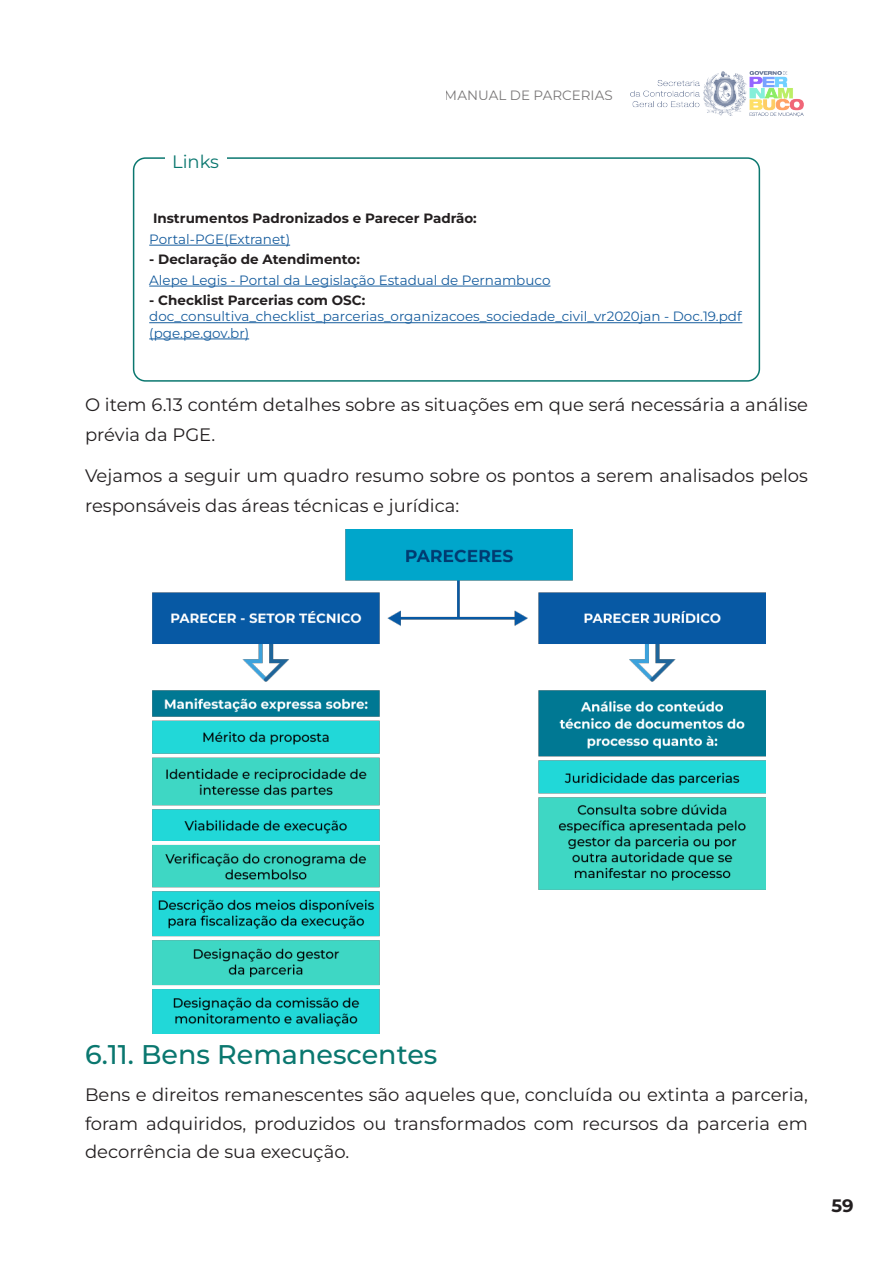
<style>
.page{position:relative;width:893px;height:1263px;background:#fff}
.page>*{position:absolute;margin:0;border:0;box-sizing:border-box;transform-origin:0 0}
.subitulo{font:500 27px "Montserrat";color:#0a776f}
.texto{font:18px/30px "Montserrat";color:#231f20}
.texto-2{font:18px "Montserrat";color:#0a776f}
.t1{font:700 18px "Montserrat";color:#231f20}
.texto-3{font:13.5px/16.2px "Montserrat";color:#175d9e}
.texto-4{font:700 13.5px "Montserrat";color:#231f20}
.t2{font:13.5px "Montserrat";color:#231f20}
.s1{font-weight:700;color:#231f20}
</style>
<div class="page">
<img style="left:630px;top:72px;width:173px;height:44px">
<div style="left:133px;top:157px;width:627px;height:225px;border:2px solid #0a776f;border-radius:12px"></div>
<hr style="left:149px;top:245px;width:141px;height:1px;background:#175d9e">
<hr style="left:149px;top:286px;width:401px;height:1px;background:#175d9e">
<hr style="left:149px;top:322px;width:593px;height:1px;background:#175d9e">
<hr style="left:149px;top:339px;width:100px;height:1px;background:#175d9e">
<div style="left:165px;top:146px;width:61px;height:27px;background:#fff"></div>
<img style="left:152px;top:529px;width:613px;height:505px">
<p class="texto-2" style="left:172px;top:149px;width:48px">Links</p>
<p class="t2" style="left:445px;top:86px;width:170px">MANUAL DE PARCERIAS</p>
<p class="texto-4" style="left:153px;top:209px;width:325px">Instrumentos Padronizados e Parecer Padrão:</p>
<p class="texto-3" style="left:149px;top:230px;width:142px">Portal-PGE(Extranet)</p>
<p class="texto-4" style="left:149px;top:250px;width:212px">- Declaração de Atendimento:</p>
<p class="texto-3" style="left:149px;top:271px;width:403px">Alepe Legis - Portal da Legislação Estadual de Pernambuco</p>
<p class="texto-3" style="left:149px;top:292px;width:594px"><span class="s1">- Checklist Parcerias com OSC: </span>doc_consultiva_checklist_parcerias_organizacoes_sociedade_civil_vr2020jan - Doc.19.pdf (pge.pe.gov.br)</p>
<p class="texto" style="left:85px;top:389px;width:724px">O item 6.13 contém detalhes sobre as situações em que será necessária a análise prévia da PGE.</p>
<p class="texto" style="left:85px;top:459px;width:724px">Vejamos a seguir um quadro resumo sobre os pontos a serem analisados pelos responsáveis das áreas técnicas e jurídica:</p>
<p class="subitulo" style="left:85px;top:1036px;width:354px">6.11. Bens Remanescentes</p>
<p class="texto" style="left:85px;top:1080px;width:724px;line-height:28.5px;text-align:justify">Bens e direitos remanescentes são aqueles que, concluída ou extinta a parceria, foram adquiridos, produzidos ou transformados com recursos da parceria em decorrência de sua execução.</p>
<p class="t1" style="left:831px;top:1193px;width:24px">59</p>
</div>
